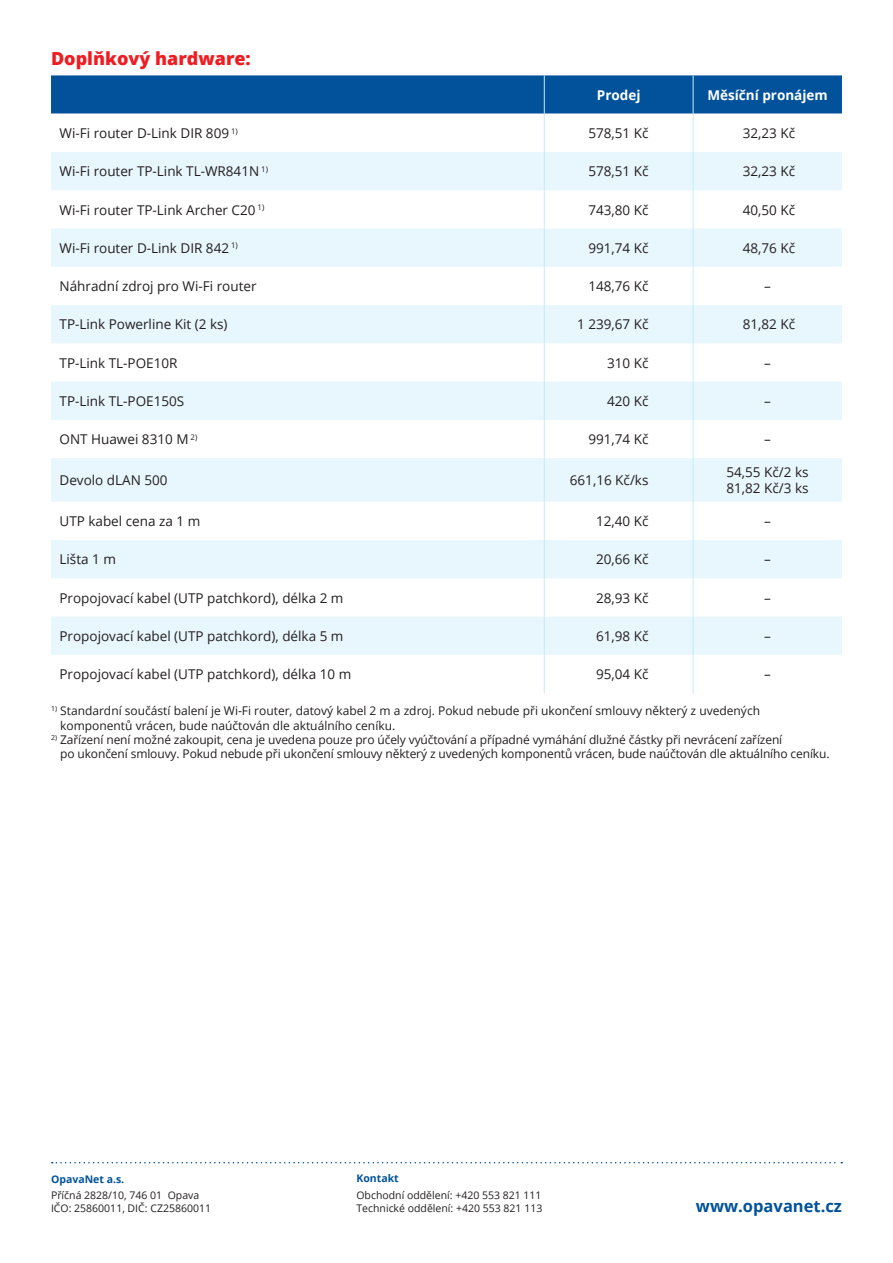
<style>
.page{position:relative;width:893px;height:1263px;background:#fff}
.page>*{position:absolute;margin:0;border:0;box-sizing:border-box;transform-origin:0 0}
.t1{font:800 18px "Open Sans";color:#ee1d23}
.t2{font:700 16.5px "Open Sans";color:#01529b}
.t3{font:13.5px/16.2px "Open Sans";color:#231f20}
.t4{font:700 13.5px "Open Sans";color:#fff}
.t5{font:12px/14.4px "Open Sans";letter-spacing:-.01em;color:#231f20}
.t6{font:10.5px/12.6px "Open Sans";color:#231f20}
.t7{font:700 10.5px "Open Sans";color:#01529b}
</style>
<div class="page">
<svg style="left:52px;top:1162px;width:790px;height:1px"></svg>
<div style="left:51px;top:75px;width:791px;height:39px;background:#01529b"></div>
<svg style="left:51px;top:152px;width:791px;height:503px;fill:#e8f6fd"></svg>
<hr style="left:544px;top:75px;width:1px;height:39px;background:#c6eafa">
<hr style="left:693px;top:75px;width:1px;height:39px;background:#c6eafa">
<hr style="left:544px;top:114px;width:1px;height:38px;background:#c6eafa">
<hr style="left:693px;top:114px;width:1px;height:38px;background:#c6eafa">
<hr style="left:544px;top:152px;width:1px;height:38px;background:#c6eafa">
<hr style="left:693px;top:152px;width:1px;height:38px;background:#c6eafa">
<hr style="left:544px;top:190px;width:1px;height:38px;background:#c6eafa">
<hr style="left:693px;top:190px;width:1px;height:38px;background:#c6eafa">
<hr style="left:544px;top:228px;width:1px;height:39px;background:#c6eafa">
<hr style="left:693px;top:228px;width:1px;height:39px;background:#c6eafa">
<hr style="left:544px;top:267px;width:1px;height:38px;background:#c6eafa">
<hr style="left:693px;top:267px;width:1px;height:38px;background:#c6eafa">
<hr style="left:544px;top:305px;width:1px;height:38px;background:#c6eafa">
<hr style="left:693px;top:305px;width:1px;height:38px;background:#c6eafa">
<hr style="left:544px;top:343px;width:1px;height:39px;background:#c6eafa">
<hr style="left:693px;top:343px;width:1px;height:39px;background:#c6eafa">
<hr style="left:544px;top:382px;width:1px;height:38px;background:#c6eafa">
<hr style="left:693px;top:382px;width:1px;height:38px;background:#c6eafa">
<hr style="left:544px;top:420px;width:1px;height:38px;background:#c6eafa">
<hr style="left:693px;top:420px;width:1px;height:38px;background:#c6eafa">
<hr style="left:544px;top:458px;width:1px;height:44px;background:#c6eafa">
<hr style="left:693px;top:458px;width:1px;height:44px;background:#c6eafa">
<hr style="left:544px;top:502px;width:1px;height:38px;background:#c6eafa">
<hr style="left:693px;top:502px;width:1px;height:38px;background:#c6eafa">
<hr style="left:544px;top:540px;width:1px;height:38px;background:#c6eafa">
<hr style="left:693px;top:540px;width:1px;height:38px;background:#c6eafa">
<hr style="left:544px;top:578px;width:1px;height:38px;background:#c6eafa">
<hr style="left:693px;top:578px;width:1px;height:38px;background:#c6eafa">
<hr style="left:544px;top:616px;width:1px;height:39px;background:#c6eafa">
<hr style="left:693px;top:616px;width:1px;height:39px;background:#c6eafa">
<hr style="left:544px;top:655px;width:1px;height:38px;background:#c6eafa">
<hr style="left:693px;top:655px;width:1px;height:38px;background:#c6eafa">
<h1 class="t1" style="left:51px;top:45px;width:201px">Doplňkový hardware:</h1>
<p class="t4" style="left:597px;top:85px;width:45px">Prodej</p>
<p class="t4" style="left:707px;top:85px;width:122px">Měsíční pronájem</p>
<p class="t3" style="left:60px;top:125px;width:180px">Wi-Fi router D-Link DIR 809 <sup>1)</sup></p>
<p class="t3" style="left:588px;top:125px;width:62px">578,51 Kč</p>
<p class="t3" style="left:743px;top:125px;width:54px">32,23 Kč</p>
<p class="t3" style="left:60px;top:163px;width:210px">Wi-Fi router TP-Link TL-WR841N <sup>1)</sup></p>
<p class="t3" style="left:588px;top:163px;width:62px">578,51 Kč</p>
<p class="t3" style="left:743px;top:163px;width:54px">32,23 Kč</p>
<p class="t3" style="left:60px;top:201px;width:206px">Wi-Fi router TP-Link Archer C20 <sup>1)</sup></p>
<p class="t3" style="left:588px;top:201px;width:62px">743,80 Kč</p>
<p class="t3" style="left:743px;top:201px;width:54px">40,50 Kč</p>
<p class="t3" style="left:60px;top:239px;width:180px">Wi-Fi router D-Link DIR 842 <sup>1)</sup></p>
<p class="t3" style="left:588px;top:239px;width:62px">991,74 Kč</p>
<p class="t3" style="left:743px;top:239px;width:54px">48,76 Kč</p>
<p class="t3" style="left:60px;top:278px;width:199px">Náhradní zdroj pro Wi-Fi router</p>
<p class="t3" style="left:588px;top:278px;width:62px">148,76 Kč</p>
<p class="t3" style="left:764px;top:278px;width:8px">–</p>
<p class="t3" style="left:60px;top:316px;width:170px">TP-Link Powerline Kit (2 ks)</p>
<p class="t3" style="left:577px;top:316px;width:73px">1 239,67 Kč</p>
<p class="t3" style="left:743px;top:316px;width:54px">81,82 Kč</p>
<p class="t3" style="left:60px;top:354px;width:120px">TP-Link TL-POE10R</p>
<p class="t3" style="left:607px;top:354px;width:43px">310 Kč</p>
<p class="t3" style="left:764px;top:354px;width:8px">–</p>
<p class="t3" style="left:60px;top:393px;width:126px">TP-Link TL-POE150S</p>
<p class="t3" style="left:607px;top:393px;width:43px">420 Kč</p>
<p class="t3" style="left:764px;top:393px;width:8px">–</p>
<p class="t3" style="left:60px;top:431px;width:139px">ONT Huawei 8310 M <sup>2)</sup></p>
<p class="t3" style="left:588px;top:431px;width:62px">991,74 Kč</p>
<p class="t3" style="left:764px;top:431px;width:8px">–</p>
<p class="t3" style="left:60px;top:472px;width:110px">Devolo dLAN 500</p>
<p class="t3" style="left:570px;top:472px;width:80px">661,16 Kč/ks</p>
<p class="t3" style="left:726px;top:464px;width:84px">54,55 Kč/2 ks<br>81,82 Kč/3 ks</p>
<p class="t3" style="left:60px;top:513px;width:142px">UTP kabel cena za 1 m</p>
<p class="t3" style="left:596px;top:513px;width:54px">12,40 Kč</p>
<p class="t3" style="left:764px;top:513px;width:8px">–</p>
<p class="t3" style="left:60px;top:551px;width:58px">Lišta 1 m</p>
<p class="t3" style="left:596px;top:551px;width:54px">20,66 Kč</p>
<p class="t3" style="left:764px;top:551px;width:8px">–</p>
<p class="t3" style="left:60px;top:589px;width:285px">Propojovací kabel (UTP patchkord), délka 2 m</p>
<p class="t3" style="left:596px;top:589px;width:54px">28,93 Kč</p>
<p class="t3" style="left:764px;top:589px;width:8px">–</p>
<p class="t3" style="left:60px;top:627px;width:285px">Propojovací kabel (UTP patchkord), délka 5 m</p>
<p class="t3" style="left:596px;top:627px;width:54px">61,98 Kč</p>
<p class="t3" style="left:764px;top:627px;width:8px">–</p>
<p class="t3" style="left:60px;top:666px;width:293px">Propojovací kabel (UTP patchkord), délka 10 m</p>
<p class="t3" style="left:596px;top:666px;width:54px">95,04 Kč</p>
<p class="t3" style="left:764px;top:666px;width:8px">–</p>
<p class="t5" style="left:60px;top:703px;width:701px;text-indent:-9px"><sup>1)</sup> Standardní součástí balení je Wi-Fi router, datový kabel 2 m a zdroj. Pokud nebude při ukončení smlouvy některý z uvedených komponentů vrácen, bude naúčtován dle aktuálního ceníku.</p>
<p class="t5" style="left:60px;top:732px;width:771px;text-indent:-9px"><sup>2)</sup> Zařízení není možné zakoupit, cena je uvedena pouze pro účely vyúčtování a případné vymáhání dlužné částky při nevrácení zařízení<br>po ukončení smlouvy. Pokud nebude při ukončení smlouvy některý z uvedených komponentů vrácen, bude naúčtován dle aktuálního ceníku.</p>
<p class="t7" style="left:51px;top:1171px;width:75px">OpavaNet a.s.</p>
<p class="t6" style="left:51px;top:1189px;width:162px">Příčná 2828/10, 746 01 Opava<br>IČO: 25860011, DIČ: CZ25860011</p>
<p class="t7" style="left:356px;top:1171px;width:44px">Kontakt</p>
<p class="t6" style="left:356px;top:1189px;width:187px">Obchodní oddělení: +420 553 821 111<br>Technické oddělení: +420 553 821 113</p>
<p class="t2" style="left:696px;top:1194px;width:148px">www.opavanet.cz</p>
</div>
